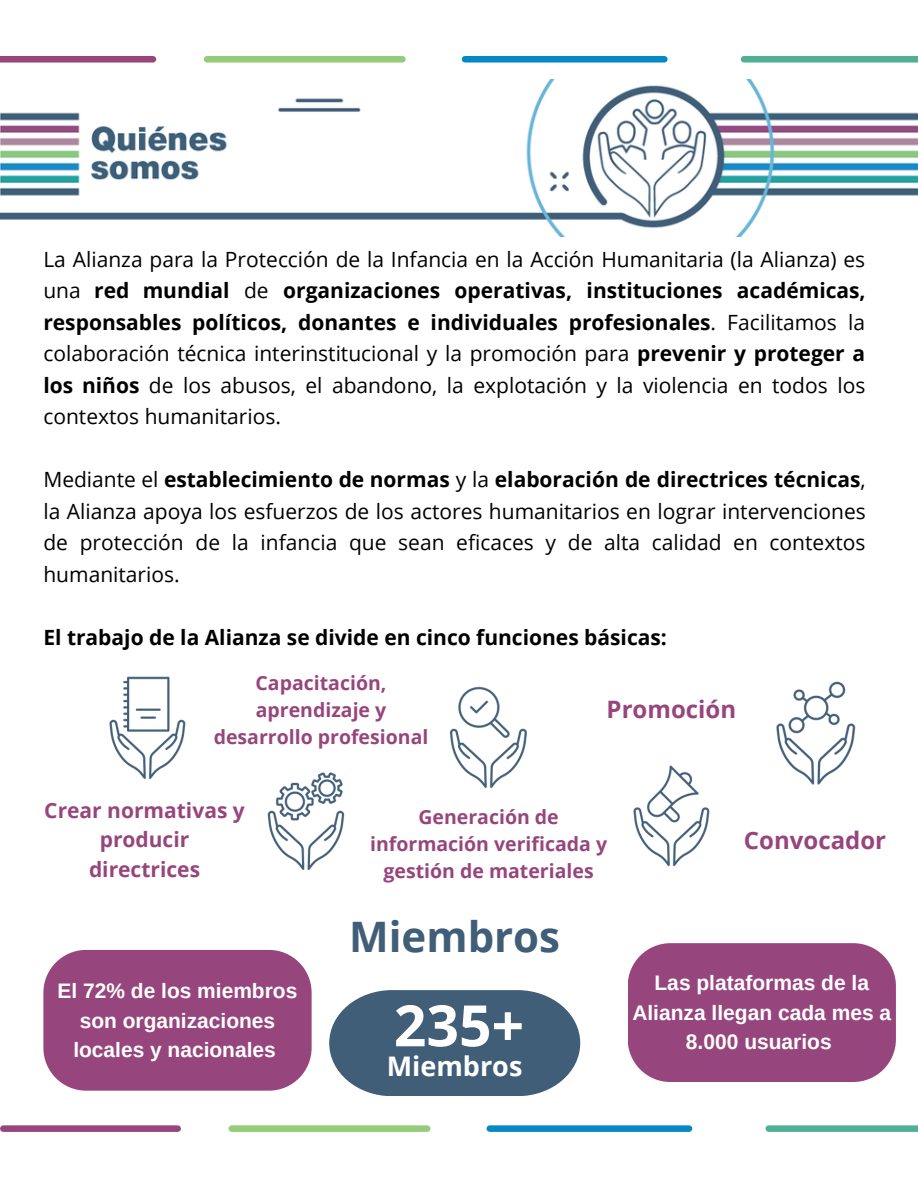
<style>
.page{position:relative;width:918px;height:1188px;background:#fff}
.page>*{position:absolute;margin:0;border:0;box-sizing:border-box;transform-origin:0 0}
.t1{font:700 57px "Open Sans";color:#fff}
.t2{font:700 42px "Open Sans";color:#415e78}
.t3{font:700 27px "Open Sans";color:#fff}
.t4{font:700 24px "Open Sans";color:#97467d}
.t5{font:21px/31.5px "Open Sans";color:#000;text-align:justify}
.t6{font:700 21px/29.2px "Arimo";color:#fff;text-align:center}
.t7{font:700 21px "Open Sans";color:#000}
.t8{font:700 21px/29.2px "Open Sans";color:#97467d;text-align:center}
.t9{font:700 19.5px/27px "Open Sans";color:#97467d;text-align:center}
.s1{font-weight:700}
</style>
<div class="page">
<div style="left:3px;top:1125px;width:175px;height:7px;background:#97467d"></div>
<div style="left:232px;top:1125px;width:195px;height:7px;background:#95cc7a"></div>
<div style="left:490px;top:1125px;width:199px;height:7px;background:#0489c5"></div>
<div style="left:769px;top:1125px;width:149px;height:7px;background:#4eb094"></div>
<div style="left:0;top:56px;width:153px;height:7px;background:#97467d"></div>
<div style="left:207px;top:56px;width:195px;height:7px;background:#95cc7a"></div>
<div style="left:465px;top:56px;width:199px;height:7px;background:#0489c5"></div>
<div style="left:744px;top:56px;width:174px;height:7px;background:#4eb094"></div>
<img style="left:109px;top:676px;width:77px;height:104px">
<img style="left:267px;top:772px;width:78px;height:99px">
<img style="left:449px;top:686px;width:78px;height:103px">
<img style="left:633px;top:765px;width:77px;height:102px">
<img style="left:776px;top:681px;width:80px;height:104px">
<svg style="left:329px;top:990px;width:251px;height:106px;background:#556f86"></svg>
<div style="left:43px;top:950px;width:269px;height:141px;background:#97467d;border-radius:43px"></div>
<div style="left:628px;top:943px;width:268px;height:139px;background:#97467d;border-radius:43px"></div>
<img style="left:0;top:80px;width:918px;height:156px">
<p class="t5" style="left:43px;top:243px;width:824px">La Alianza para la Protección de la Infancia en la Acción Humanitaria (la Alianza) es una <span class="s1">red mundial</span> de <span class="s1">organizaciones operativas, instituciones académicas, responsables políticos, donantes e individuales profesionales</span>. Facilitamos la colaboración técnica interinstitucional y la promoción para <span class="s1">prevenir y proteger a los niños</span> de los abusos, el abandono, la explotación y la violencia en todos los contextos humanitarios.</p>
<p class="t5" style="left:43px;top:463px;width:824px">Mediante el <span class="s1">establecimiento de normas</span> y la <span class="s1">elaboración de directrices técnicas</span>, la Alianza apoya los esfuerzos de los actores humanitarios en lograr intervenciones de protección de la infancia que sean eficaces y de alta calidad en contextos humanitarios.</p>
<p class="t7" style="left:43px;top:622px;width:625px">El trabajo de la Alianza se divide en cinco funciones básicas:</p>
<p class="t9" style="left:214px;top:669px;width:216px">Capacitación, aprendizaje y desarrollo profesional</p>
<p class="t4" style="left:607px;top:693px;width:131px">Promoción</p>
<p class="t8" style="left:44px;top:795px;width:202px">Crear normativas y producir directrices</p>
<p class="t9" style="left:370px;top:802px;width:239px">Generación de información verificada y gestión de materiales</p>
<p class="t2" style="left:349px;top:907px;width:212px">Miembros</p>
<p class="t4" style="left:744px;top:823px;width:144px">Convocador</p>
<p class="t6" style="left:58px;top:976px;width:241px">El 72% de los miembros son organizaciones locales y nacionales</p>
<p class="t6" style="left:632px;top:968px;width:260px">Las plataformas de la<br>Alianza llegan cada mes a</p>
<p class="t1" style="left:394px;top:985px;width:132px">235+</p>
<p class="t6" style="left:686px;top:1027px;width:147px">8.000 usuarios</p>
<p class="t3" style="left:387px;top:1047px;width:137px">Miembros</p>
</div>
